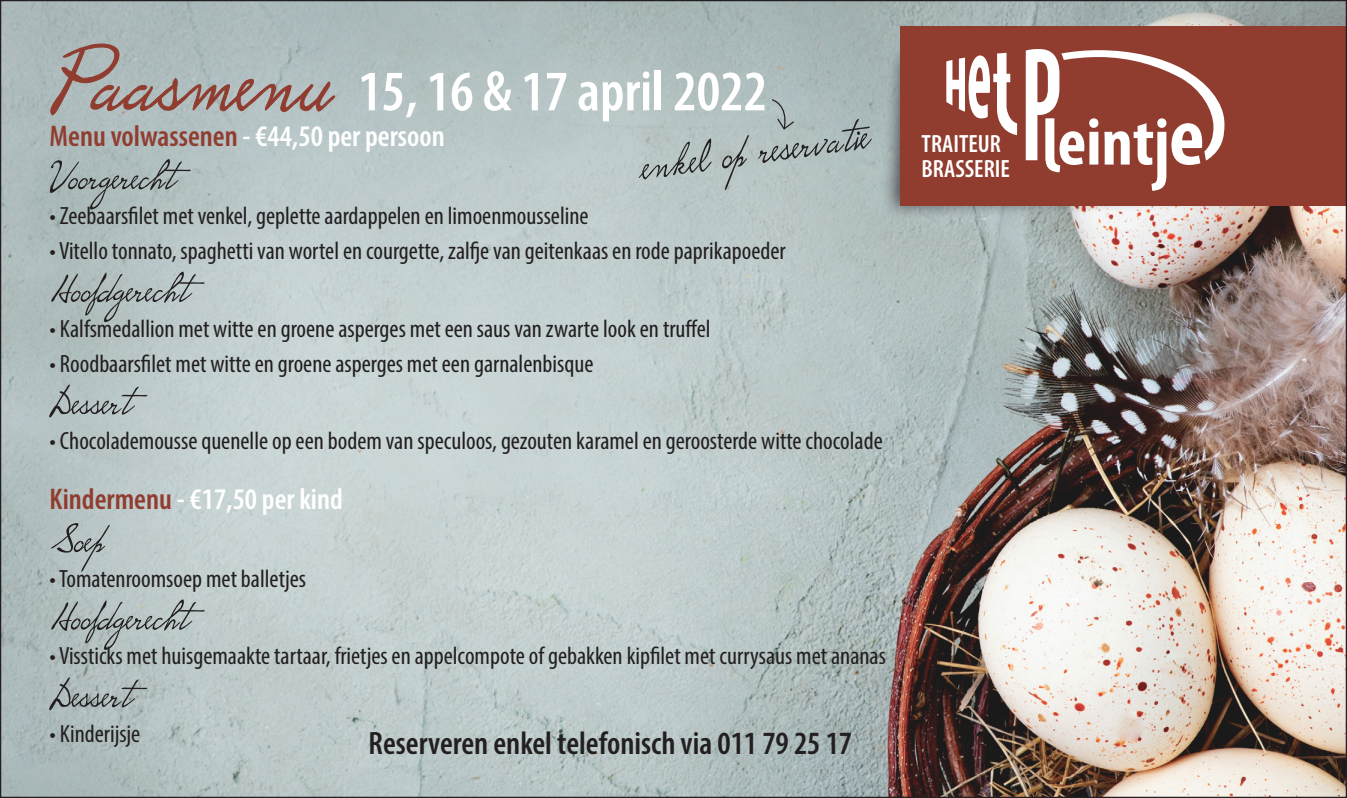
<style>
.page{position:relative;width:1347px;height:798px;background:#fff}
.page>*{position:absolute;margin:0;border:0;box-sizing:border-box;transform-origin:0 0}
.t1{font:600 condensed 57.5px "Myriad Pro";color:#fff}
.t2{font:55px "P22 Hopper Edward";color:#231f20}
.t3{font:50px "P22 Hopper Edward";color:#231f20}
.t4{font:600 condensed 32.5px "Myriad Pro";color:#231f20}
.t5{font:600 condensed 30px "Myriad Pro";color:#fff}
.t6{font:condensed 25px "Myriad Pro";color:#231f20}
.t7{font:600 condensed 25px/25px "Myriad Pro";color:#fff}
.s1{font-family:"P22 Hopper Edward";font-weight:400;font-stretch:normal;font-size:115px;color:#903d30}
.s2{color:#903d30}
</style>
<div class="page">
<img style="left:2px;top:2px;width:1342px;height:793px">
<div style="left:879px;top:41px;width:460px;height:180px;background:#231f20;opacity:.75"></div>
<div style="left:900px;top:26px;width:446px;height:179px;background:#903d30"></div>
<svg style="left:946px;top:53px;width:71px;height:82px"></svg>
<svg style="left:1025px;top:49px;width:199px;height:142px"></svg>
<svg style="left:771px;top:98px;width:24px;height:33px"></svg>
<h1 class="t1" style="left:50px;top:56px;width:719px"><span class="s1">Paasmenu</span> 15, 16 &amp; 17 april 2022</h1>
<p class="t5" style="left:50px;top:118px;width:397px"><span class="s2">Menu volwassenen</span> - €44,50 per persoon</p>
<h3 class="t3" style="left:50px;top:153px;width:126px">Voorgerecht</h3>
<p class="t6" style="left:50px;top:200px;width:540px">• Zeebaarsfilet met venkel, geplette aardappelen en limoenmousseline</p>
<p class="t6" style="left:50px;top:235px;width:737px">• Vitello tonnato, spaghetti van wortel en courgette, zalfje van geitenkaas en rode paprikapoeder</p>
<h3 class="t3" style="left:50px;top:266px;width:140px">Hoofdgerecht</h3>
<p class="t6" style="left:50px;top:313px;width:662px">• Kalfsmedallion met witte en groene asperges met een saus van zwarte look en truffel</p>
<p class="t6" style="left:50px;top:348px;width:545px">• Roodbaarsfilet met witte en groene asperges met een garnalenbisque</p>
<h3 class="t3" style="left:50px;top:378px;width:82px">Dessert</h3>
<p class="t6" style="left:50px;top:425px;width:834px">• Chocolademousse quenelle op een bodem van speculoos, gezouten karamel en geroosterde witte chocolade</p>
<p class="t5" style="left:50px;top:480px;width:295px"><span class="s2">Kindermenu</span> - €17,50 per kind</p>
<h3 class="t3" style="left:50px;top:516px;width:56px">Soep</h3>
<p class="t6" style="left:50px;top:563px;width:258px">• Tomatenroomsoep met balletjes</p>
<h3 class="t3" style="left:50px;top:593px;width:140px">Hoofdgerecht</h3>
<p class="t6" style="left:50px;top:640px;width:838px">• Vissticks met huisgemaakte tartaar, frietjes en appelcompote of gebakken kipfilet met currysaus met ananas</p>
<h3 class="t3" style="left:50px;top:671px;width:82px">Dessert</h3>
<p class="t6" style="left:50px;top:718px;width:92px">• Kinderijsje</p>
<h3 class="t4" style="left:369px;top:722px;width:485px">Reserveren enkel telefonisch via 011 79 25 17</h3>
<h2 class="t2" style="left:637px;top:141px;width:231px;rotate:-8deg">enkel op reservatie</h2>
<p class="t7" style="left:921px;top:131px;width:90px">TRAITEUR<br>BRASSERIE</p>
</div>
